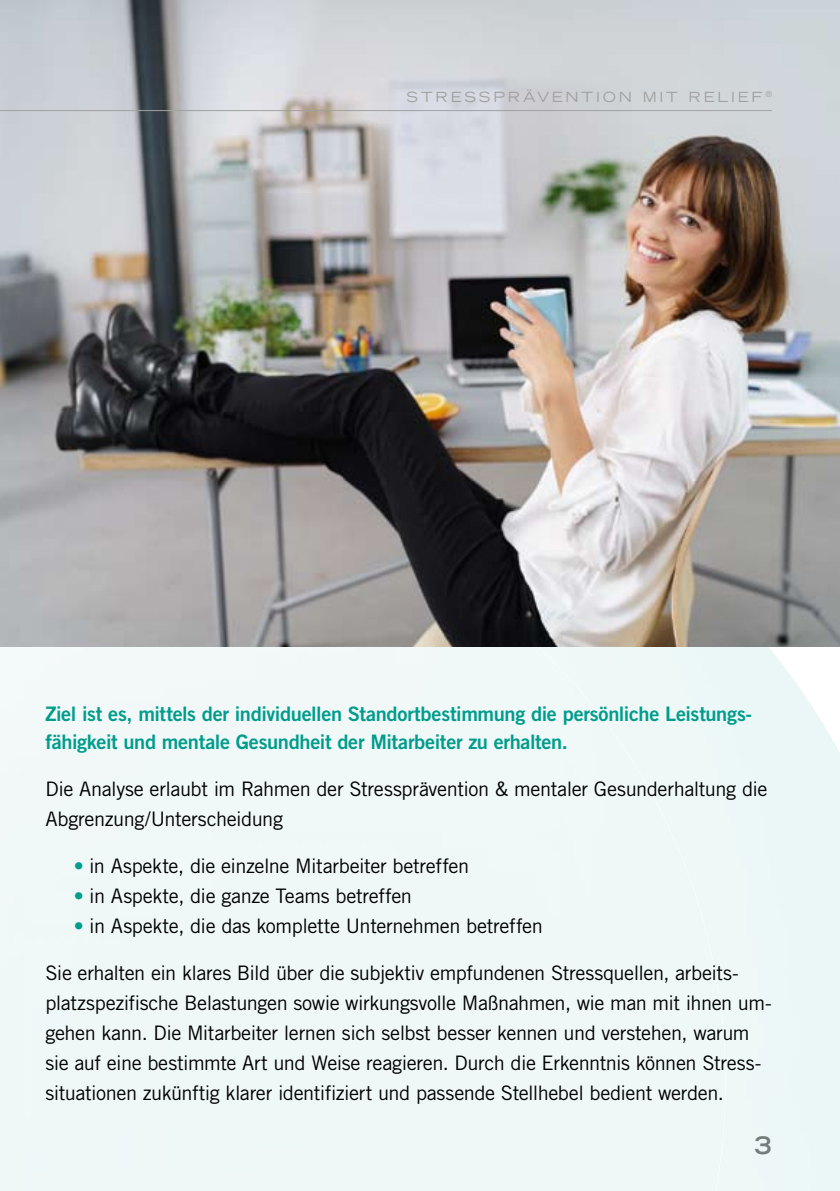
<style>
.page{position:relative;width:840px;height:1191px;background:#fff}
.page>*{position:absolute;margin:0;border:0;box-sizing:border-box;transform-origin:0 0}
.t1{font:20px/30px "Trade Gothic LT Std";letter-spacing:-.02em;color:#000}
.t2{font:20px/28px "Trade Gothic LT Std Bd 2";letter-spacing:-.02em;color:#009c8c}
.t3{font:expanded 14px "Trade Gothic LT Std";letter-spacing:.2em;color:#a1a1a1}
.s1{color:#009c8c}
</style>
<div class="page">
<img style="left:578px;top:646px;width:261px;height:90px">
<div style="left:0;top:646px;width:561px;height:545px;background:#f0f8f7"></div>
<div style="left:558px;top:651px;width:167px;height:540px;background:#eff8f7"></div>
<img style="left:0;top:646px;width:529px;height:8px">
<img style="left:0;top:0;width:839px;height:646px">
<hr style="left:0;top:110px;width:771px;height:1px;background:#a1a1a1">
<svg style="left:754px;top:1136px;width:16px;height:18px"></svg>
<p class="t3" style="left:406px;top:88px;width:366px">STRESS PRÄVENTION MIT RE LIE F <sup>®</sup></p>
<p class="t2" style="left:45px;top:699px;width:708px">Ziel ist es, mittels der individuellen Standortbestimmung die persönliche Leistungs&shy;fähigkeit und mentale Gesundheit der Mitarbeiter zu erhalten.</p>
<p class="t1" style="left:45px;top:773px;width:723px">Die Analyse erlaubt im Rahmen der Stressprävention &amp; mentaler Gesunderhaltung die<br>Abgrenzung/Unterscheidung</p>
<p class="t1" style="left:74px;top:850px;width:397px"><span class="s1">•</span> in Aspekte, die einzelne Mitarbeiter betreffen</p>
<p class="t1" style="left:74px;top:880px;width:339px"><span class="s1">•</span> in Aspekte, die ganze Teams betreffen</p>
<p class="t1" style="left:74px;top:910px;width:470px"><span class="s1">•</span> in Aspekte, die das komplette Unternehmen betreffen</p>
<p class="t1" style="left:45px;top:957px;width:727px">Sie erhalten ein klares Bild über die subjektiv empfundenen Stressquellen, arbeits&shy;platzspezifische Belastungen sowie wirkungsvolle Maßnahmen, wie man mit ihnen um&shy;gehen kann. Die Mitarbeiter lernen sich selbst besser kennen und verstehen, warum sie auf eine bestimmte Art und Weise reagieren. Durch die Erkenntnis können Stress&shy;situationen zukünftig klarer identifiziert und passende Stellhebel bedient werden.</p>
</div>
